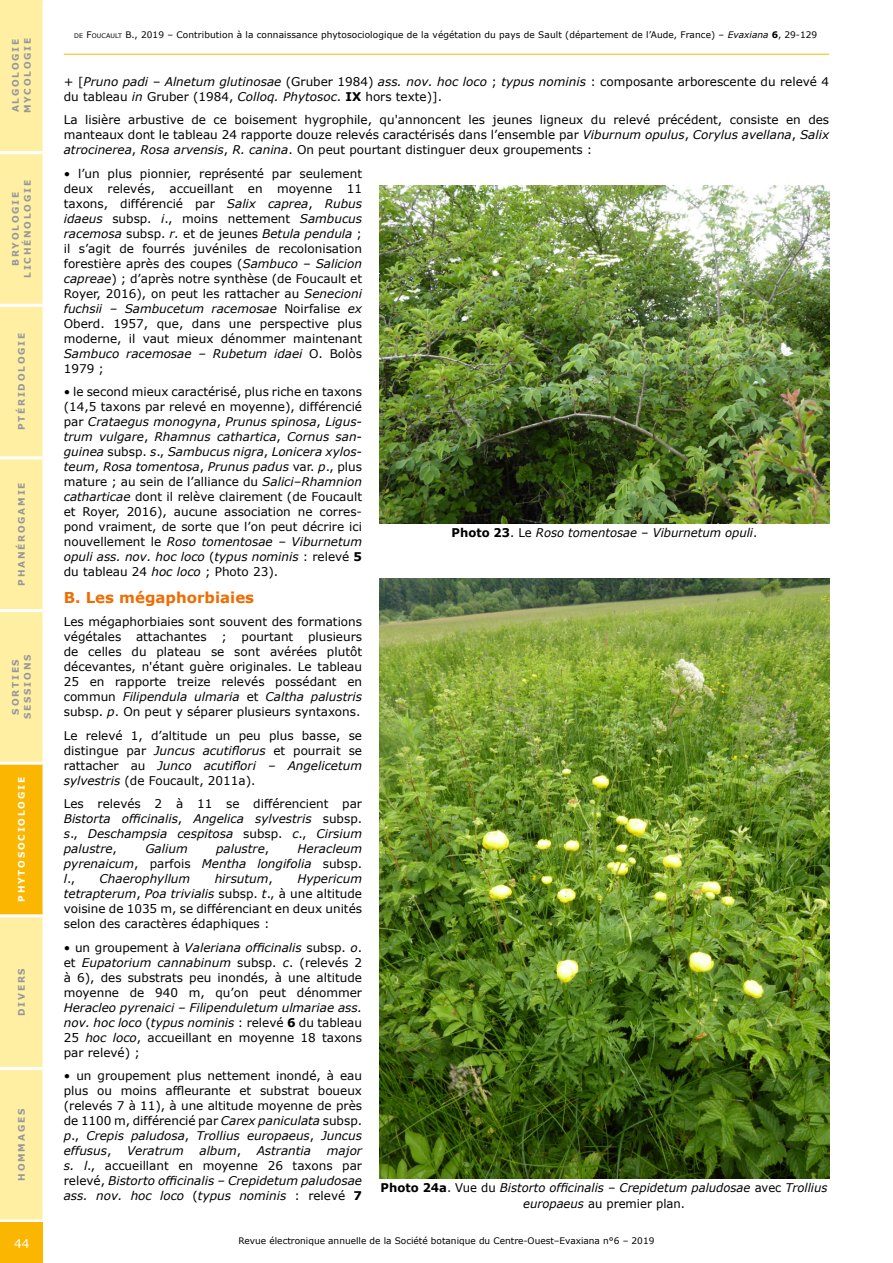
<style>
.page{position:relative;width:893px;height:1263px;background:#fff}
.page>*{position:absolute;margin:0;border:0;box-sizing:border-box;transform-origin:0 0}
.Titre_2{font:700 15px "Verdana";color:#ed6d05}
.t1{font:12px/15px "Verdana";color:#000;text-align:justify}
.t2{font:italic 12px/15px "Verdana";color:#000;text-align:justify}
.t3{font:12px "Verdana";color:#fff}
.t4{font:9px "Verdana";letter-spacing:.01em;color:#000}
.t5{font:700 9px/12px "Verdana";letter-spacing:.2em;color:#97969a;text-align:center}
.t6{font:700 9px "Verdana";letter-spacing:.2em;color:#fff}
.s1{font-size:6.3px}
.s2{font-style:inherit}
.s3{font-style:italic}
.s4{font-weight:700}
.s5{font-style:normal}
.s6{font-weight:700;font-style:normal}
</style>
<div class="page">
<div style="left:0;top:1px;width:43px;height:1218px;background:#ffefa3"></div>
<div style="left:0;top:765px;width:43px;height:149px;background:#fab600"></div>
<hr style="left:0;top:1067px;width:43px;height:3px;background:#fff">
<hr style="left:0;top:914px;width:43px;height:3px;background:#fff">
<hr style="left:0;top:762px;width:43px;height:3px;background:#fff">
<hr style="left:0;top:609px;width:43px;height:3px;background:#fff">
<hr style="left:0;top:456px;width:43px;height:3px;background:#fff">
<hr style="left:0;top:304px;width:43px;height:3px;background:#fff">
<hr style="left:0;top:151px;width:43px;height:3px;background:#fff">
<div style="left:0;top:1222px;width:43px;height:41px;background:#fab600"></div>
<hr style="left:0;top:0;width:43px;height:1px;background:#ffefa3">
<hr style="left:64px;top:54px;width:765px;height:1px;background:#fab600">
<img style="left:379px;top:186px;width:451px;height:338px">
<img style="left:379px;top:579px;width:450px;height:600px">
<p class="t5" style="left:9px;top:113px;width:77px;text-align:left;rotate:-90deg">ALGOLOGIE<br>MYCOLOGIE</p>
<p class="t5" style="left:9px;top:278px;width:99px;rotate:-90deg">BRYOLOGIE<br>LICHÉNOLOGIE</p>
<p class="t5" style="left:15px;top:430px;width:99px;rotate:-90deg">PTÉRIDOLOGIE</p>
<p class="t5" style="left:15px;top:586px;width:105px;rotate:-90deg">PHANÉROGAMIE</p>
<p class="t5" style="left:9px;top:719px;width:66px;rotate:-90deg">SORTIES<br>SESSIONS</p>
<p class="t6" style="left:15px;top:902px;width:126px;rotate:-90deg">PHYTOSOCIOLOGIE</p>
<p class="t5" style="left:15px;top:1016px;width:49px;rotate:-90deg">DIVERS</p>
<p class="t5" style="left:15px;top:1180px;width:73px;rotate:-90deg">HOMMAGES</p>
<p class="t3" style="left:14px;top:1235px;width:17px">44</p>
<p class="t4" style="left:74px;top:29px;width:744px"><span class="s1">DE</span> <span class="s2">F</span><span class="s1">OUCAULT</span> <span class="s2">B.</span>, 2019 – Contribution à la connaissance phytosociologique de la végétation du pays de Sault (département de l’Aude, France) – <span class="s3">Evaxiana</span> <span class="s4">6</span>, 29-129</p>
<p class="t1" style="left:64px;top:74px;width:767px">+ [<span class="s3">Pruno padi – Alnetum glutinosae</span> (Gruber 1984) <span class="s3">ass. nov. hoc loco</span> ; <span class="s3">typus nominis</span> : composante arborescente du relevé 4 du tableau <span class="s3">in</span> Gruber (1984, <span class="s3">Colloq. Phytosoc</span>. <span class="s4">IX</span> hors texte)].</p>
<p class="t1" style="left:64px;top:112px;width:767px">La lisière arbustive de ce boisement hygrophile, qu'annoncent les jeunes ligneux du relevé précédent, consiste en des manteaux dont le tableau 24 rapporte douze relevés caractérisés dans l’ensemble par <span class="s3">Viburnum opulus</span>, <span class="s3">Corylus avellana</span>, <span class="s3">Salix atrocinerea</span>, <span class="s3">Rosa arvensis</span>, <span class="s3">R. canina</span>. On peut pourtant distinguer deux groupements :</p>
<p class="t1" style="left:64px;top:166px;width:300px">• l’un plus pionnier, représenté par seulement deux relevés, accueillant en moyenne 11 taxons, différencié par <span class="s3">Salix caprea</span>, <span class="s3">Rubus idaeus</span> subsp. <span class="s3">i</span>., moins nettement <span class="s3">Sambucus racemosa</span> subsp. <span class="s3">r.</span> et de jeunes <span class="s3">Betula pendula</span> ; il s’agit de fourrés juvéniles de recolonisation forestière après des coupes (<span class="s3">Sambuco – Salicion capreae</span>) ; d’après notre synthèse (de Foucault et Royer, 2016), on peut les rattacher au <span class="s3">Senecioni fuchsii – Sambucetum racemosae</span> Noirfalise <span class="s3">ex </span>Oberd. 1957, que, dans une perspective plus moderne, il vaut mieux dénommer maintenant <span class="s3">Sambuco racemosae – Rubetum idaei</span> O. Bolòs 1979 ;</p>
<p class="t1" style="left:64px;top:384px;width:300px">• le second mieux caractérisé, plus riche en taxons (14,5 taxons par relevé en moyenne), différencié par <span class="s3">Crataegus monogyna</span>, <span class="s3">Prunus spinosa</span>, <span class="s3">Ligus&shy;trum vulgare</span>, <span class="s3">Rhamnus cathartica</span>, <span class="s3">Cornus san&shy;guinea</span> subsp. <span class="s3">s</span>., <span class="s3">Sambucus nigra</span>, <span class="s3">Lonicera xylos&shy;teum</span>, <span class="s3">Rosa tomentosa</span>, <span class="s3">Prunus padus</span> var. <span class="s3">p</span>., plus mature ; au sein de l’alliance du <span class="s3">Salici–Rhamnion catharticae</span> dont il relève clairement (de Foucault et Royer, 2016), aucune association ne corres&shy;pond vraiment, de sorte que l’on peut décrire ici nouvellement le <span class="s3">Roso tomentosae – Viburnetum opuli ass. nov. hoc loco</span> (<span class="s3">typus nominis</span> : relevé <span class="s4">5 </span>du tableau 24 <span class="s3">hoc loco</span> ; Photo 23).</p>
<p class="Titre_2" style="left:64px;top:587px;width:192px">B. Les mégaphorbiaies</p>
<p class="t1" style="left:64px;top:614px;width:300px">Les mégaphorbiaies sont souvent des formations végétales attachantes ; pourtant plusieurs de celles du plateau se sont avérées plutôt décevantes, n'étant guère originales. Le tableau 25 en rapporte treize relevés possédant en commun <span class="s3">Filipendula ulmaria</span> et <span class="s3">Caltha palustris </span>subsp. <span class="s3">p</span>. On peut y séparer plusieurs syntaxons.</p>
<p class="t1" style="left:64px;top:728px;width:300px">Le relevé 1, d’altitude un peu plus basse, se distingue par <span class="s3">Juncus acutiflorus</span> et pourrait se rattacher au <span class="s3">Junco acutiflori – Angelicetum sylvestris</span> (de Foucault, 2011a).</p>
<p class="t2" style="left:64px;top:796px;width:300px"><span class="s5">Les relevés 2 à 11 se différencient par </span>Bistorta officinalis<span class="s5">,</span> Angelica sylvestris <span class="s5">subsp. </span>s<span class="s5">.,</span> Deschampsia cespitosa <span class="s5">subsp.</span> c<span class="s5">.,</span> Cirsium palustre<span class="s5">,</span></p>
<p class="t2" style="left:452px;top:525px;width:307px"><span class="s6">Photo 23</span><span class="s5">. Le</span> Roso tomentosae – Viburnetum opuli<span class="s5">.</span></p>
<p class="t2" style="left:64px;top:841px;width:300px;text-indent:234px">Heracleum pyrenaicum<span class="s5">, parfois</span> Mentha longifolia <span class="s5">subsp. </span>l<span class="s5">.,</span></p>
<p class="t2" style="left:145px;top:841px;width:44px">Galium</p>
<p class="t2" style="left:216px;top:841px;width:55px">palustre<span class="s5">,</span></p>
<p class="t2" style="left:99px;top:871px;width:92px">Chaerophyllum</p>
<p class="t2" style="left:215px;top:871px;width:60px">hirsutum<span class="s5">,</span></p>
<p class="t1" style="left:64px;top:871px;width:300px;text-indent:234px"><span class="s3">Hypericum tetrapterum</span>, <span class="s3">Poa trivialis</span> subsp. <span class="s3">t</span>., à une altitude voisine de 1035 m, se différenciant en deux unités selon des caractères édaphiques :</p>
<p class="t1" style="left:64px;top:940px;width:300px">• un groupement à <span class="s3">Valeriana officinalis</span> subsp. <span class="s3">o</span>. et <span class="s3">Eupatorium cannabinum</span> subsp. <span class="s3">c</span>. (relevés 2 à 6), des substrats peu inondés, à une altitude moyenne de 940 m, qu’on peut dénommer <span class="s3">Heracleo pyrenaici – Filipenduletum ulmariae ass. nov. hoc loco</span> (<span class="s3">typus nominis</span> : relevé <span class="s4">6</span> du tableau 25 <span class="s3">hoc loco</span>, accueillant en moyenne 18 taxons par relevé) ;</p>
<p class="t1" style="left:64px;top:1068px;width:300px">• un groupement plus nettement inondé, à eau plus ou moins affleurante et substrat boueux (relevés 7 à 11), à une altitude moyenne de près de 1100 m, différencié par <span class="s3">Carex paniculata</span> subsp. <span class="s3">p</span>., <span class="s3">Crepis paludosa</span>, <span class="s3">Trollius europaeus</span>, <span class="s3">Juncus effusus</span>,</p>
<p class="t2" style="left:127px;top:1143px;width:58px">Veratrum</p>
<p class="t2" style="left:199px;top:1143px;width:43px">album<span class="s5">,</span></p>
<p class="t2" style="left:257px;top:1143px;width:56px">Astrantia</p>
<p class="t2" style="left:64px;top:1143px;width:300px;text-indent:263px">major s. l<span class="s5">., accueillant en moyenne 26 taxons par relevé,</span> Bistorto officinalis – Crepidetum paludosae ass. nov. hoc loco <span class="s5">(</span>typus nominis <span class="s5">: relevé</span> <span class="s6">7</span></p>
<p class="t2" style="left:381px;top:1180px;width:448px;line-height:15.5px;text-align:center"><span class="s6">Photo 24a</span><span class="s5">. Vue du</span> Bistorto officinalis – Crepidetum paludosae <span class="s5">avec</span> Trollius europaeus <span class="s5">au premier plan.</span></p>
<p class="t4" style="left:239px;top:1235px;width:417px">Revue électronique annuelle de la Société botanique du Centre-Ouest–Evaxiana n°6 – 2019</p>
</div>
